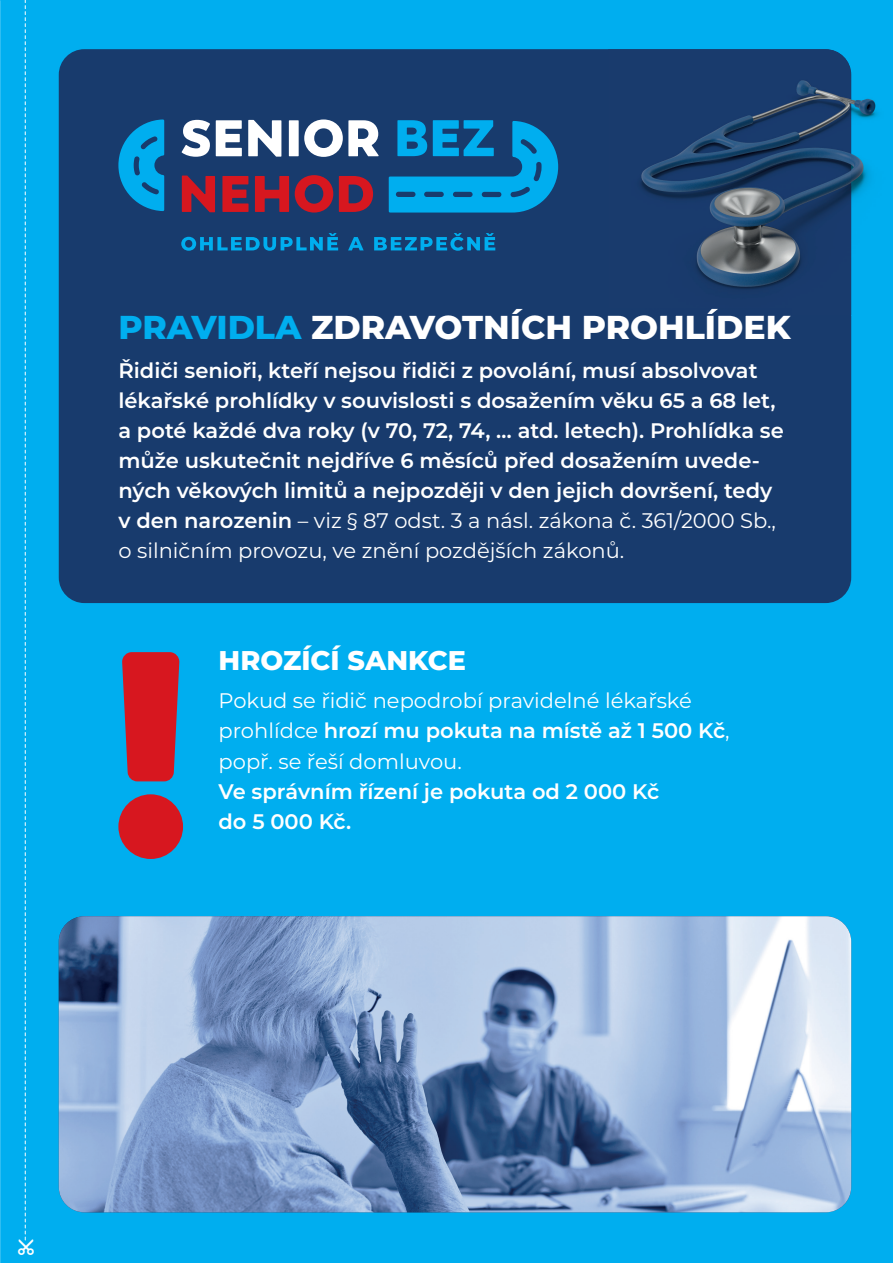
<style>
.page{position:relative;width:893px;height:1263px;background:#00aeef}
.page>*{position:absolute;margin:0;border:0;box-sizing:border-box;transform-origin:0 0}
.t1{font:800 33px "Montserrat";color:#fff}
.t2{font:800 27px "Montserrat";color:#fff}
.t3{font:600 21px/30px "Montserrat";color:#fff}
.t4{font:21px/30px "Montserrat";color:#fff}
.s1{color:#00aeef}
.s2{font-weight:400}
.s3{font-weight:600}
</style>
<div class="page">
<div style="left:59px;top:49px;width:792px;height:554px;background:#183b6d;border-radius:26px"></div>
<img style="left:59px;top:916px;width:792px;height:296px">
<svg style="left:118px;top:652px;width:65px;height:207px"></svg>
<svg style="left:118px;top:119px;width:46px;height:92px"></svg>
<svg style="left:182px;top:119px;width:197px;height:38px"></svg>
<svg style="left:389px;top:120px;width:169px;height:93px"></svg>
<svg style="left:182px;top:175px;width:191px;height:38px"></svg>
<svg style="left:181px;top:233px;width:314px;height:18px"></svg>
<img style="left:851px;top:100px;width:27px;height:215px">
<img style="left:640px;top:49px;width:211px;height:260px">
<img style="left:707px;top:309px;width:11px;height:5px">
<img style="left:0;top:34px;width:1px;height:975px">
<img style="left:0;top:1007px;width:1px;height:55px">
<img style="left:0;top:1070px;width:1px;height:193px">
<svg style="left:24px;top:0;width:2px;height:1241px"></svg>
<h1 class="t1" style="left:118px;top:303px;width:674px"><span class="s1">PRAVIDLA</span> ZDRAVOTNÍCH PROHLÍDEK</h1>
<p class="t3" style="left:118px;top:354px;width:667px">Řidiči senioři, kteří nejsou řidiči z povolání, musí absolvovat lékařské prohlídky v souvislosti s dosažením věku 65 a 68 let, a poté každé dva roky (v 70, 72, 74, … atd. letech). Prohlídka se může uskutečnit nejdříve 6 měsíců před dosažením uvede&shy;ných věkových limitů a nejpozději v den jejich dovršení, tedy v den narozenin <span class="s2">– viz § 87 odst. 3 a násl. zákona č. 361/2000 Sb., o silničním provozu, ve znění pozdějších zákonů.</span></p>
<p class="t2" style="left:219px;top:640px;width:249px">HROZÍCÍ SANKCE</p>
<p class="t4" style="left:219px;top:685px;width:513px">Pokud se řidič nepodrobí pravidelné lékařské prohlídce <span class="s3">hrozí mu pokuta na místě až 1 500 Kč</span>, popř. se řeší domluvou.</p>
<p class="t3" style="left:219px;top:775px;width:442px">Ve správním řízení je pokuta od 2 000 Kč do 5 000 Kč.</p>
</div>
